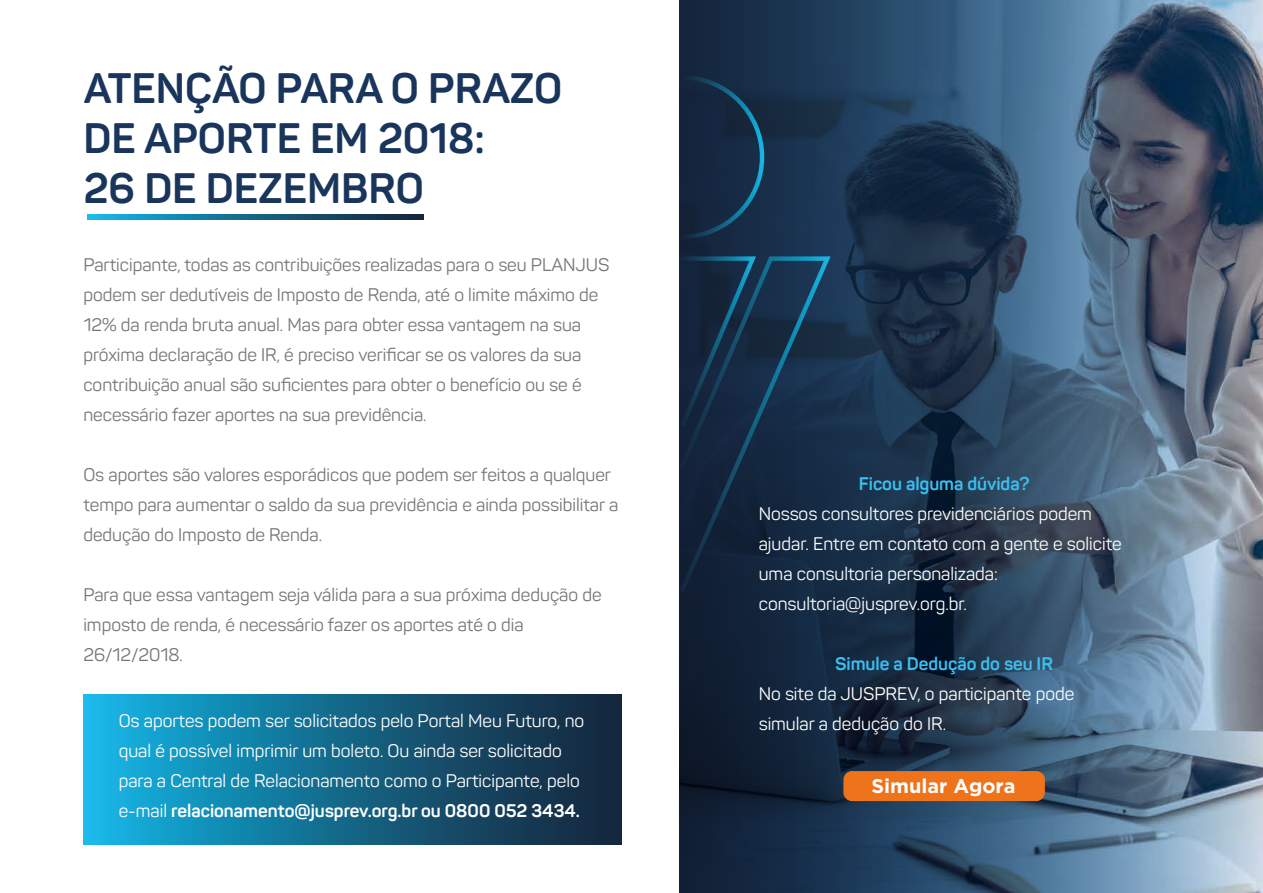
<style>
.page{position:relative;width:1263px;height:893px;background:#fff}
.page>*{position:absolute;margin:0;border:0;box-sizing:border-box;transform-origin:0 0}
.t1{font:700 42px/50.4px "Panton";color:#19355c}
.t2{font:700 19.8px "Gotham";color:#fff}
.t3{font:18px/30px "Panton";color:#767676}
.t4{font:18px/30px "Panton";color:#fff}
.t5{font:700 18px "Panton";color:#3abff0}
.s1{font-weight:700}
</style>
<div class="page">
<svg style="left:88px;top:214px;width:336px;height:5px;background:#14688a"></svg>
<div style="left:83px;top:694px;width:539px;height:150px;background:linear-gradient(to right,#14b4e3,#141e32)"></div>
<svg style="left:680px;top:0;width:583px;height:893px;background:#3c536b"></svg>
<svg style="left:679px;top:254px;width:155px;height:343px;background:#152c45"></svg>
<svg style="left:679px;top:73px;width:87px;height:168px;background:#152d47"></svg>
<svg style="left:679px;top:254px;width:80px;height:178px;background:#142d46"></svg>
<div style="left:843px;top:771px;width:202px;height:30px;background:#ee731b;border-radius:9px"></div>
<h1 class="t1" style="left:83px;top:62px;width:480px">ATENÇÃO PARA O PRAZO<br>DE APORTE EM 2018:<br>26 DE DEZEMBRO</h1>
<p class="t3" style="left:83px;top:250px;width:527px">Participante, todas as contribuições realizadas para o seu PLANJUS podem ser dedutíveis de Imposto de Renda, até o limite máximo de 12% da renda bruta anual. Mas para obter essa vantagem na sua próxima declaração de IR, é preciso verificar se os valores da sua contribuição anual são suficientes para obter o benefício ou se é necessário fazer aportes na sua previdência.</p>
<p class="t3" style="left:83px;top:460px;width:536px">Os aportes são valores esporádicos que podem ser feitos a qualquer tempo para aumentar o saldo da sua previdência e ainda possibilitar a dedução do Imposto de Renda.</p>
<p class="t3" style="left:83px;top:580px;width:520px">Para que essa vantagem seja válida para a sua próxima dedução de imposto de renda, é necessário fazer os aportes até o dia<br>26/12/2018.</p>
<p class="t5" style="left:859px;top:472px;width:172px">Ficou alguma dúvida?</p>
<p class="t4" style="left:759px;top:498px;width:364px">Nossos consultores previdenciários podem ajudar. Entre em contato com a gente e solicite uma consultoria personalizada: consultoria@jusprev.org.br.</p>
<p class="t5" style="left:835px;top:652px;width:219px">Simule a Dedução do seu IR</p>
<p class="t4" style="left:759px;top:678px;width:317px">No site da JUSPREV, o participante pode</p>
<p class="t4" style="left:119px;top:706px;width:467px">Os aportes podem ser solicitados pelo Portal Meu Futuro, no</p>
<p class="t4" style="left:759px;top:708px;width:189px">simular a dedução do IR.</p>
<p class="t4" style="left:119px;top:736px;width:463px">qual é possível imprimir um boleto. Ou ainda ser solicitado para a Central de Relacionamento como o Participante, pelo e-mail <span class="s1">relacionamento@jusprev.org.br ou 0800 052 3434.</span></p>
<p class="t2" style="left:871px;top:775px;width:146px">Simular Agora</p>
</div>
